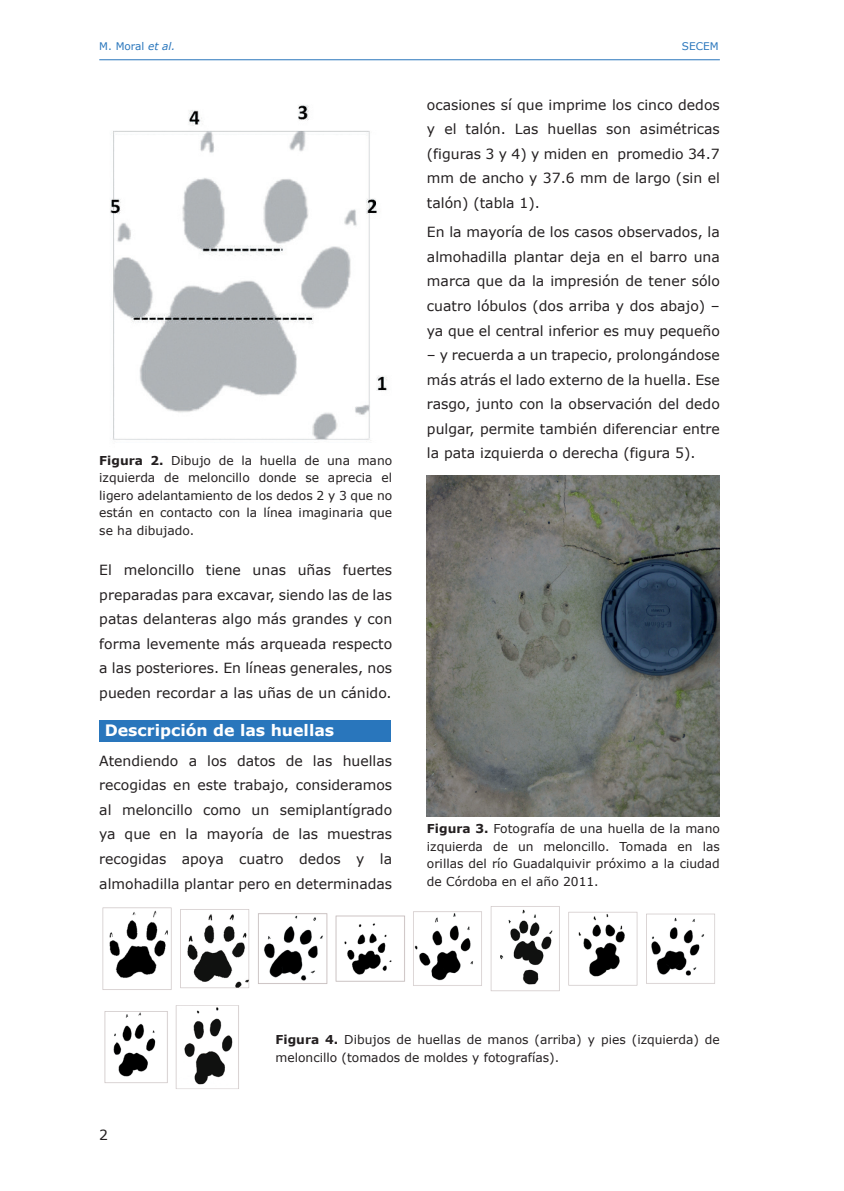
<style>
.page{position:relative;width:844px;height:1191px;background:#fff}
.page>*{position:absolute;margin:0;border:0;box-sizing:border-box;transform-origin:0 0}
.Cabecera_I{font:700 15.75px "Verdana";color:#fff}
.Texto{font:14px/24.5px "Verdana";color:#231f20;text-align:justify}
.Tablas_y_Figuras{font:14px "Verdana";color:#231f20}
.Tablas_y_Figuras-2{font:12.25px/17.5px "Verdana";color:#231f20;text-align:justify}
.t1{font:10.5px "Verdana";color:#2976bc}
.s1{font-style:italic}
.s2{font-weight:700}
</style>
<div class="page">
<hr style="left:99px;top:59px;width:620px;height:1px;background:#2976bc">
<div style="left:99px;top:721px;width:292px;height:21px;background:#2976bc"></div>
<img style="left:110px;top:105px;width:277px;height:335px">
<img style="left:427px;top:475px;width:292px;height:341px">
<img style="left:102px;top:906px;width:613px;height:86px">
<img style="left:104px;top:1005px;width:135px;height:84px">
<p class="t1" style="left:99px;top:39px;width:77px">M. Moral <span class="s1">et al.</span></p>
<p class="t1" style="left:681px;top:39px;width:38px">SECEM</p>
<p class="Tablas_y_Figuras-2" style="left:99px;top:451px;width:294px"><span class="s2">Figura 2.</span> Dibujo de la huella de una mano izquierda de meloncillo donde se aprecia el ligero adelantamiento de los dedos 2 y 3 que no están en contacto con la línea imaginaria que se ha dibujado.</p>
<p class="Texto" style="left:99px;top:557px;width:294px">El meloncillo tiene unas uñas fuertes preparadas para excavar, siendo las de las patas delanteras algo más grandes y con forma levemente más arqueada respecto a las posteriores. En líneas generales, nos pueden recordar a las uñas de un cánido.</p>
<p class="Cabecera_I" style="left:105px;top:719px;width:231px">Descripción de las huellas</p>
<p class="Texto" style="left:99px;top:748px;width:294px">Atendiendo a los datos de las huellas recogidas en este trabajo, consideramos al meloncillo como un semiplantígrado ya que en la mayoría de las muestras recogidas apoya cuatro dedos y la almohadilla plantar pero en determinadas</p>
<p class="Texto" style="left:427px;top:92px;width:294px">ocasiones sí que imprime los cinco dedos y el talón. Las huellas son asimétricas (figuras 3 y 4) y miden en promedio 34.7 mm de ancho y 37.6 mm de largo (sin el talón) (tabla 1).</p>
<p class="Texto" style="left:427px;top:220px;width:294px">En la mayoría de los casos observados, la almohadilla plantar deja en el barro una marca que da la impresión de tener sólo cuatro lóbulos (dos arriba y dos abajo) – ya que el central inferior es muy pequeño</p>
<p class="Texto" style="left:427px;top:342px;width:294px">– y recuerda a un trapecio, prolongándose más atrás el lado externo de la huella. Ese rasgo, junto con la observación del dedo pulgar, permite también diferenciar entre la pata izquierda o derecha (figura 5).</p>
<p class="Tablas_y_Figuras-2" style="left:427px;top:820px;width:294px"><span class="s2">Figura 3.</span> Fotografía de una huella de la mano izquierda de un meloncillo. Tomada en las orillas del río Guadalquivir próximo a la ciudad de Córdoba en el año 2011.</p>
<p class="Tablas_y_Figuras" style="left:99px;top:1125px;width:10px">2</p>
<p class="Tablas_y_Figuras-2" style="left:275px;top:1030px;width:445px"><span class="s2">Figura 4.</span> Dibujos de huellas de manos (arriba) y pies (izquierda) de meloncillo (tomados de moldes y fotografías).</p>
</div>
